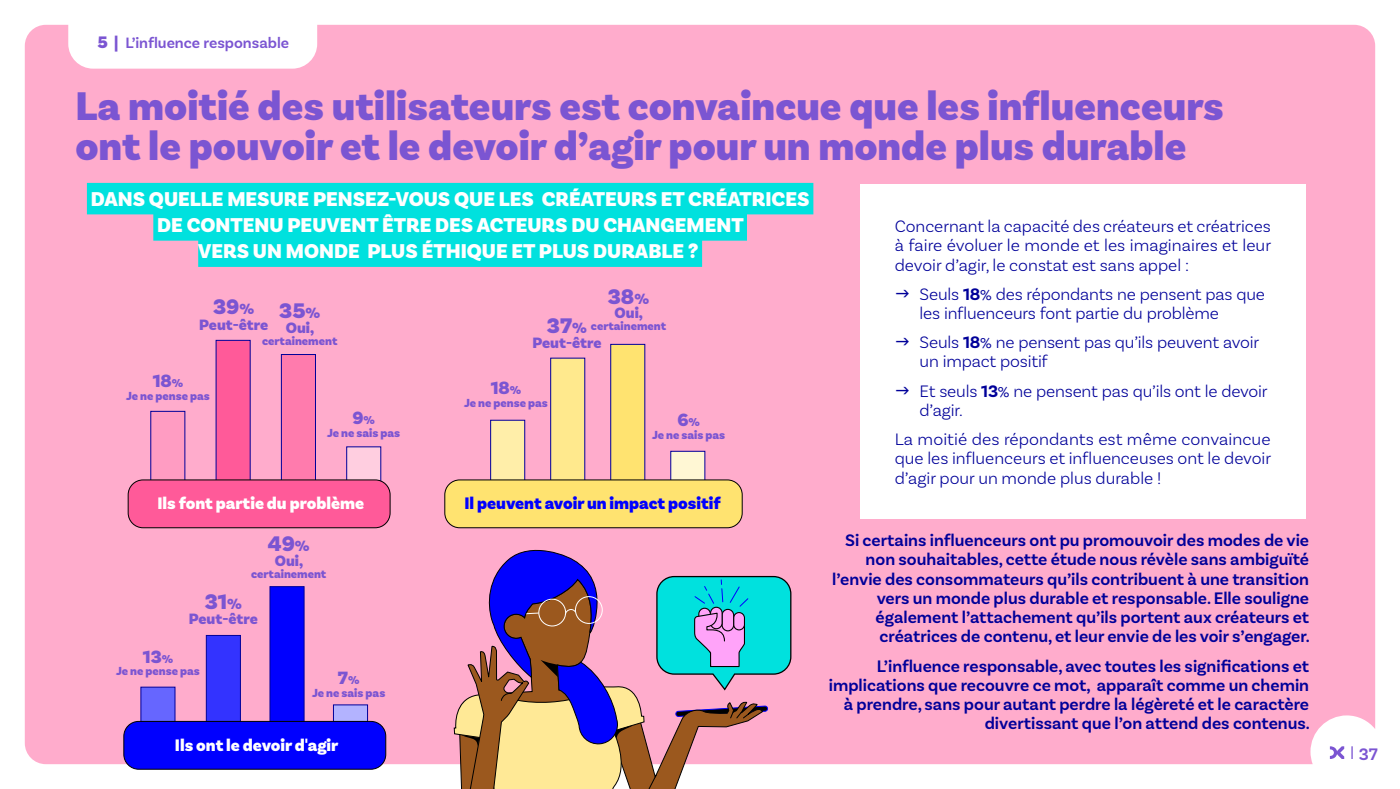
<style>
.page{position:relative;width:1400px;height:789px;background:#fff}
.page>*{position:absolute;margin:0;border:0;box-sizing:border-box;transform-origin:0 0}
.t1{font:900 42px/40.2px "Basic Sans";color:#7b55d2}
.t2{font:900 22.22px "Basic Sans";color:#7b55d2}
.t3{font:900 21px/26.2px "Basic Sans";color:#fff;text-align:center}
.t4{font:900 18.72px "Basic Sans";color:#7b55d2}
.t5{font:600 17.5px/19.2px "Basic Sans";color:#009;text-align:right}
.t6{font:300 17.5px/19.2px "Basic Sans";letter-spacing:-.01em;color:#009}
.t7{font:900 17.5px "Basic Sans";color:#fff}
.t8{font:900 17.5px "Basic Sans";color:#00f}
.t9{font:600 17.5px "Basic Sans";color:#7b55d2}
.t10{font:900 15.75px "Basic Sans";color:#7b55d2}
.t11{font:600 15.75px "Basic Sans";color:#7b55d2}
.t12{font:900 12.25px "Basic Sans";color:#7b55d2}
.s1{font-weight:900;font-size:17.5px}
.s2{font-size:15.4px}
.s3{font-size:11.9px}
.s4{font-weight:700}
.s5{font-family:"Avenir";font-weight:400;font-size:14px}
</style>
<div class="page">
<div style="left:25px;top:25px;width:1350px;height:739px;background:#ffaccc"></div>
<svg style="left:1351px;top:746px;width:2px;height:13px"></svg>
<svg style="left:1330px;top:746px;width:14px;height:13px"></svg>
<div style="left:87px;top:183px;width:726px;height:31px;background:#00e1de"></div>
<div style="left:153px;top:209px;width:594px;height:32px;background:#00e1de"></div>
<div style="left:198px;top:235px;width:504px;height:32px;background:#00e1de"></div>
<div style="left:270px;top:586px;width:35px;height:136px;background:#00f;border:1px solid #009"></div>
<div style="left:206px;top:635px;width:35px;height:87px;background:#33f;border:1px solid #009"></div>
<div style="left:140px;top:686px;width:35px;height:36px;background:#66f;border:1px solid #009"></div>
<div style="left:333px;top:704px;width:35px;height:18px;background:#b3b3ff;border:1px solid #009"></div>
<div style="left:216px;top:340px;width:35px;height:142px;background:#ff5a99"></div>
<div style="left:281px;top:354px;width:35px;height:128px;background:#ff7bad;border:1px solid #009"></div>
<div style="left:150px;top:411px;width:35px;height:71px;background:#ff9cc2"></div>
<div style="left:346px;top:446px;width:35px;height:36px;background:#ffcee0;border:1px solid #009"></div>
<div style="left:128px;top:480px;width:262px;height:48px;background:#ff5a99;border-radius:15px"></div>
<div style="left:128px;top:479px;width:263px;height:49px;border:1px solid #000;border-radius:15px"></div>
<div style="left:124px;top:721px;width:262px;height:48px;background:#00f;border-radius:15px"></div>
<div style="left:123px;top:721px;width:263px;height:48px;border:1px solid #000;border-radius:15px"></div>
<div style="left:610px;top:344px;width:35px;height:138px;background:#ffe370;border:1px solid #009"></div>
<div style="left:550px;top:358px;width:35px;height:124px;background:#ffe98d;border:1px solid #009"></div>
<div style="left:490px;top:420px;width:35px;height:62px;background:#ffeea9;border:1px solid #009"></div>
<div style="left:670px;top:451px;width:35px;height:31px;background:#fff7d4;border:1px solid #009"></div>
<div style="left:445px;top:480px;width:297px;height:48px;background:#ffe370;border-radius:15px"></div>
<div style="left:444px;top:479px;width:299px;height:49px;border:1px solid #000;border-radius:15px"></div>
<svg style="left:860px;top:184px;width:446px;height:334px"></svg>
<svg style="left:453px;top:541px;width:339px;height:248px;background:#ad98ac"></svg>
<svg style="left:896px;top:290px;width:13px;height:7px"></svg>
<svg style="left:896px;top:338px;width:13px;height:7px"></svg>
<svg style="left:896px;top:386px;width:13px;height:8px"></svg>
<p class="t11" style="left:97px;top:33px;width:193px"><span class="s1">5</span> <span class="s1">|</span> L’influence responsable</p>
<h1 class="t1" style="left:75px;top:87px;width:1150px">La moitié des utilisateurs est convaincue que les influenceurs ont le pouvoir et le devoir d’agir pour un monde plus durable</h1>
<p class="t3" style="left:91px;top:186px;width:720px">DANS QUELLE MESURE PENSEZ-VOUS QUE LES CRÉATEURS ET CRÉATRICES<br>DE CONTENU PEUVENT ÊTRE DES ACTEURS DU CHANGEMENT<br>VERS UN MONDE PLUS ÉTHIQUE ET PLUS DURABLE ?</p>
<p class="t2" style="left:213px;top:293px;width:43px">39<span class="s2">%</span></p>
<p class="t10" style="left:199px;top:315px;width:71px">Peut-être</p>
<p class="t2" style="left:547px;top:312px;width:42px">37<span class="s2">%</span></p>
<p class="t10" style="left:532px;top:333px;width:71px">Peut-être</p>
<p class="t2" style="left:608px;top:282px;width:43px">38<span class="s2">%</span></p>
<p class="t10" style="left:615px;top:303px;width:30px">Oui,</p>
<p class="t12" style="left:591px;top:319px;width:77px">certainement</p>
<p class="t2" style="left:279px;top:297px;width:43px">35<span class="s2">%</span></p>
<p class="t10" style="left:286px;top:318px;width:30px">Oui,</p>
<p class="t12" style="left:262px;top:333px;width:77px">certainement</p>
<p class="t4" style="left:153px;top:369px;width:32px">18<span class="s3">%</span></p>
<p class="t12" style="left:126px;top:388px;width:85px">Je ne pense pas</p>
<p class="t4" style="left:352px;top:406px;width:24px">9<span class="s3">%</span></p>
<p class="t12" style="left:327px;top:425px;width:75px">Je ne sais pas</p>
<p class="t7" style="left:157px;top:493px;width:208px">Ils font partie du problème</p>
<p class="t2" style="left:268px;top:530px;width:43px">49<span class="s2">%</span></p>
<p class="t10" style="left:275px;top:550px;width:30px">Oui,</p>
<p class="t12" style="left:251px;top:566px;width:77px">certainement</p>
<p class="t2" style="left:205px;top:588px;width:39px">31<span class="s2">%</span></p>
<p class="t10" style="left:189px;top:609px;width:71px">Peut-être</p>
<p class="t4" style="left:143px;top:645px;width:32px">13<span class="s3">%</span></p>
<p class="t12" style="left:116px;top:664px;width:85px">Je ne pense pas</p>
<p class="t4" style="left:338px;top:666px;width:23px">7<span class="s3">%</span></p>
<p class="t12" style="left:312px;top:685px;width:75px">Je ne sais pas</p>
<p class="t7" style="left:175px;top:734px;width:165px">Ils ont le devoir d'agir</p>
<p class="t4" style="left:491px;top:376px;width:32px">18<span class="s3">%</span></p>
<p class="t12" style="left:464px;top:395px;width:85px">Je ne pense pas</p>
<p class="t4" style="left:677px;top:408px;width:24px">6<span class="s3">%</span></p>
<p class="t12" style="left:652px;top:427px;width:75px">Je ne sais pas</p>
<p class="t8" style="left:464px;top:493px;width:258px">Il peuvent avoir un impact positif</p>
<p class="t6" style="left:895px;top:216px;width:378px;text-align:justify">Concernant la capacité des créateurs et créatrices à faire évoluer le monde et les imaginaires et leur devoir d’agir, le constat est sans appel :</p>
<p class="t6" style="left:920px;top:284px;width:347px">Seuls <span class="s4">18</span><span class="s5">%</span> des répondants ne pensent pas que les influenceurs font partie du problème</p>
<p class="t6" style="left:920px;top:332px;width:341px">Seuls <span class="s4">18</span><span class="s5">%</span> ne pensent pas qu’ils peuvent avoir un impact positif</p>
<p class="t6" style="left:920px;top:381px;width:350px">Et seuls <span class="s4">13</span><span class="s5">%</span> ne pensent pas qu’ils ont le devoir d’agir.</p>
<p class="t6" style="left:895px;top:429px;width:378px;text-align:justify">La moitié des répondants est même convaincue que les influenceurs et influenceuses ont le devoir d’agir pour un monde plus durable !</p>
<p class="t5" style="left:832px;top:531px;width:479px">Si certains influenceurs ont pu promouvoir des modes de vie non souhaitables, cette étude nous révèle sans ambiguïté l’envie des consommateurs qu’ils contribuent à une transition vers un monde plus durable et responsable. Elle souligne également l’attachement qu’ils portent aux créateurs et créatrices de contenu, et leur envie de les voir s’engager.</p>
<p class="t5" style="left:829px;top:656px;width:483px">L’influence responsable, avec toutes les significations et implications que recouvre ce mot, apparaît comme un chemin à prendre, sans pour autant perdre la légèreté et le caractère divertissant que l’on attend des contenus.</p>
<p class="t9" style="left:1359px;top:743px;width:21px">37</p>
</div>
